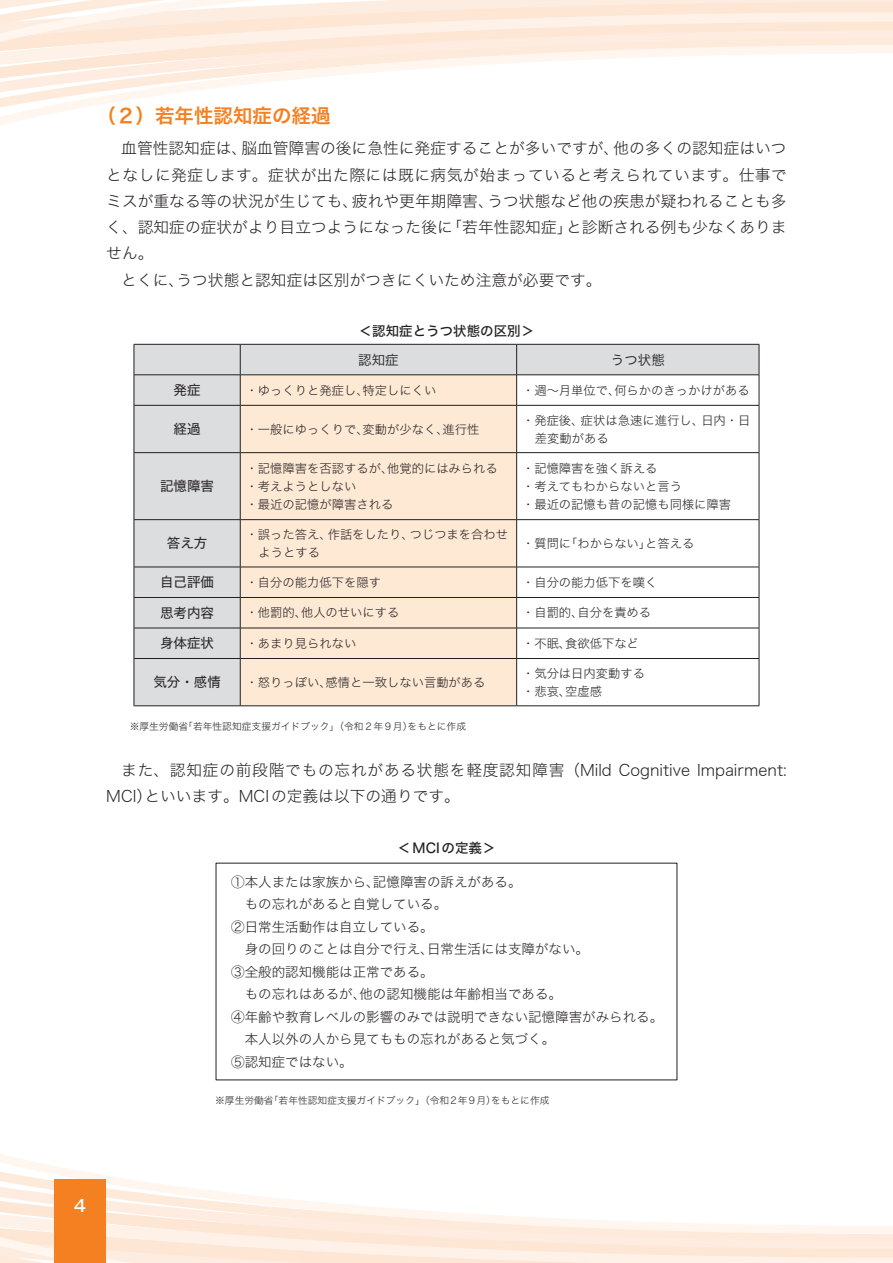
<style>
.page{position:relative;width:893px;height:1263px;background:#fff}
.page>*{position:absolute;margin:0;border:0;box-sizing:border-box;transform-origin:0 0}
.t1{font:19.5px "Hira Kaku Std W6";color:#f58021}
.t2{font:500 16.5px "Gothic MB101 Pr 6";color:#fff}
.t3{font:15.75px/26.2px "Hira Kaku Std W2";color:#231f20}
.t4{font:15.75px "Hira Kaku Std W2";letter-spacing:.03em;color:#231f20}
.t5{font:13.5px/22.5px "Hira Kaku Std W2";color:#231f20}
.t6{font:13.5px "Hira Kaku Std W4";color:#231f20}
.t7{font:13.5px "Hira Kaku Std W5";color:#231f20}
.t8{font:13.5px "Hira Kaku Std W3";color:#231f20}
.t9{font:12.3px/18px "Hira Kaku Std W2";color:#231f20}
.t10{font:9.75px "Hira Kaku Std W2";color:#231f20}
</style>
<div class="page">
<svg style="left:0;top:0;width:893px;height:109px"></svg>
<svg style="left:0;top:1170px;width:893px;height:93px"></svg>
<div style="left:54px;top:1179px;width:52px;height:84px;background:#f58021"></div>
<svg style="left:135px;top:345px;width:624px;height:360px"></svg>
<div style="left:241px;top:376px;width:275px;height:329px;background:#fee9d5"></div>
<hr style="left:134px;top:375px;width:1px;height:30px;background:#231f20">
<hr style="left:240px;top:375px;width:1px;height:30px;background:#231f20">
<hr style="left:516px;top:375px;width:1px;height:30px;background:#231f20">
<hr style="left:759px;top:375px;width:1px;height:30px;background:#231f20">
<hr style="left:134px;top:405px;width:106px;height:1px;background:#231f20">
<hr style="left:134px;top:405px;width:1px;height:47px;background:#231f20">
<hr style="left:240px;top:405px;width:277px;height:1px;background:#231f20">
<hr style="left:240px;top:405px;width:1px;height:47px;background:#231f20">
<hr style="left:517px;top:405px;width:242px;height:1px;background:#231f20">
<hr style="left:516px;top:405px;width:1px;height:47px;background:#231f20">
<hr style="left:759px;top:405px;width:1px;height:47px;background:#231f20">
<hr style="left:134px;top:452px;width:106px;height:1px;background:#231f20">
<hr style="left:134px;top:453px;width:1px;height:66px;background:#231f20">
<hr style="left:240px;top:452px;width:277px;height:1px;background:#231f20">
<hr style="left:240px;top:453px;width:1px;height:66px;background:#231f20">
<hr style="left:517px;top:452px;width:242px;height:1px;background:#231f20">
<hr style="left:516px;top:453px;width:1px;height:66px;background:#231f20">
<hr style="left:759px;top:453px;width:1px;height:66px;background:#231f20">
<hr style="left:134px;top:519px;width:106px;height:1px;background:#231f20">
<hr style="left:134px;top:520px;width:1px;height:47px;background:#231f20">
<hr style="left:240px;top:519px;width:277px;height:1px;background:#231f20">
<hr style="left:240px;top:520px;width:1px;height:47px;background:#231f20">
<hr style="left:517px;top:519px;width:242px;height:1px;background:#231f20">
<hr style="left:516px;top:520px;width:1px;height:47px;background:#231f20">
<hr style="left:759px;top:520px;width:1px;height:47px;background:#231f20">
<hr style="left:134px;top:567px;width:106px;height:1px;background:#231f20">
<hr style="left:134px;top:567px;width:1px;height:30px;background:#231f20">
<hr style="left:240px;top:567px;width:277px;height:1px;background:#231f20">
<hr style="left:240px;top:567px;width:1px;height:30px;background:#231f20">
<hr style="left:517px;top:567px;width:242px;height:1px;background:#231f20">
<hr style="left:516px;top:567px;width:1px;height:30px;background:#231f20">
<hr style="left:759px;top:567px;width:1px;height:30px;background:#231f20">
<hr style="left:134px;top:597px;width:106px;height:1px;background:#231f20">
<hr style="left:134px;top:598px;width:1px;height:30px;background:#231f20">
<hr style="left:240px;top:597px;width:277px;height:1px;background:#231f20">
<hr style="left:240px;top:598px;width:1px;height:30px;background:#231f20">
<hr style="left:517px;top:597px;width:242px;height:1px;background:#231f20">
<hr style="left:516px;top:598px;width:1px;height:30px;background:#231f20">
<hr style="left:759px;top:598px;width:1px;height:30px;background:#231f20">
<hr style="left:134px;top:628px;width:106px;height:1px;background:#231f20">
<hr style="left:134px;top:628px;width:1px;height:30px;background:#231f20">
<hr style="left:240px;top:628px;width:277px;height:1px;background:#231f20">
<hr style="left:240px;top:628px;width:1px;height:30px;background:#231f20">
<hr style="left:517px;top:628px;width:242px;height:1px;background:#231f20">
<hr style="left:516px;top:628px;width:1px;height:30px;background:#231f20">
<hr style="left:759px;top:628px;width:1px;height:30px;background:#231f20">
<hr style="left:134px;top:658px;width:106px;height:1px;background:#231f20">
<hr style="left:134px;top:659px;width:1px;height:47px;background:#231f20">
<hr style="left:240px;top:658px;width:277px;height:1px;background:#231f20">
<hr style="left:240px;top:659px;width:1px;height:47px;background:#231f20">
<hr style="left:517px;top:658px;width:242px;height:1px;background:#231f20">
<hr style="left:516px;top:659px;width:1px;height:47px;background:#231f20">
<hr style="left:759px;top:659px;width:1px;height:47px;background:#231f20">
<hr style="left:134px;top:705px;width:106px;height:1px;background:#231f20">
<hr style="left:240px;top:705px;width:277px;height:1px;background:#231f20">
<hr style="left:517px;top:705px;width:242px;height:1px;background:#231f20">
<hr style="left:134px;top:344px;width:106px;height:1px;background:#231f20">
<hr style="left:134px;top:344px;width:1px;height:31px;background:#231f20">
<hr style="left:240px;top:344px;width:277px;height:1px;background:#231f20">
<hr style="left:240px;top:344px;width:1px;height:31px;background:#231f20">
<hr style="left:517px;top:344px;width:242px;height:1px;background:#231f20">
<hr style="left:516px;top:344px;width:1px;height:31px;background:#231f20">
<hr style="left:759px;top:344px;width:1px;height:31px;background:#231f20">
<hr style="left:134px;top:375px;width:106px;height:1px;background:#231f20">
<hr style="left:240px;top:375px;width:277px;height:1px;background:#231f20">
<hr style="left:517px;top:375px;width:242px;height:1px;background:#231f20">
<h1 class="t1" style="left:97px;top:101px;width:235px">（２）若年性認知症の経過</h1>
<p class="t3" style="left:121px;top:135px;width:667px">血管性認知症は、脳血管障害の後に急性に発症することが多いですが、他の多くの認知症はいつ</p>
<p class="t4" style="left:106px;top:163px;width:682px">となしに発症します。症状が出た際には既に病気が始まっていると考えられています。仕事で</p>
<p class="t3" style="left:106px;top:187px;width:682px">ミスが重なる等の状況が生じても、疲れや更年期障害、うつ状態など他の疾患が疑われることも多</p>
<p class="t3" style="left:106px;top:214px;width:682px">く、認知症の症状がより目立つようになった後に「若年性認知症」と診断される例も少なくありま</p>
<p class="t3" style="left:106px;top:240px;width:49px">せん。</p>
<p class="t3" style="left:121px;top:266px;width:482px">とくに、うつ状態と認知症は区別がつきにくいため注意が必要です。</p>
<p class="t7" style="left:359px;top:321px;width:177px">＜認知症とうつ状態の区別＞</p>
<p class="t8" style="left:358px;top:349px;width:42px">認知症</p>
<p class="t8" style="left:611px;top:349px;width:55px">うつ状態</p>
<p class="t6" style="left:174px;top:380px;width:28px">発症</p>
<p class="t9" style="left:246px;top:381px;width:192px">・ゆっくりと発症し、特定しにくい</p>
<p class="t9" style="left:522px;top:381px;width:229px">・週～月単位で、何らかのきっかけがある</p>
<p class="t6" style="left:174px;top:419px;width:28px">経過</p>
<p class="t9" style="left:246px;top:420px;width:235px">・一般にゆっくりで、変動が少なく、進行性</p>
<p class="t9" style="left:535px;top:411px;width:217px;text-indent:-13px">・発症後、症状は急速に進行し、日内・日差変動がある</p>
<p class="t6" style="left:160px;top:476px;width:56px">記憶障害</p>
<p class="t9" style="left:246px;top:459px;width:254px">・記憶障害を否認するが、他覚的にはみられる・考えようとしない<br>・最近の記憶が障害される</p>
<p class="t9" style="left:522px;top:459px;width:211px">・記憶障害を強く訴える<br>・考えてもわからないと言う<br>・最近の記憶も昔の記憶も同様に障害</p>
<p class="t6" style="left:167px;top:533px;width:42px">答え方</p>
<p class="t9" style="left:259px;top:525px;width:251px;text-indent:-13px">・誤った答え、作話をしたり、つじつまを合わせようとする</p>
<p class="t9" style="left:522px;top:534px;width:174px">・質問に「わからない」と答える</p>
<p class="t6" style="left:160px;top:572px;width:56px">自己評価</p>
<p class="t9" style="left:246px;top:573px;width:137px">・自分の能力低下を隠す</p>
<p class="t9" style="left:522px;top:573px;width:137px">・自分の能力低下を嘆く</p>
<p class="t6" style="left:160px;top:602px;width:56px">思考内容</p>
<p class="t9" style="left:246px;top:603px;width:155px">・他罰的、他人のせいにする</p>
<p class="t9" style="left:522px;top:603px;width:131px">・自罰的、自分を責める</p>
<p class="t6" style="left:160px;top:633px;width:56px">身体症状</p>
<p class="t9" style="left:246px;top:634px;width:112px">・あまり見られない</p>
<p class="t9" style="left:522px;top:634px;width:118px">・不眠、食欲低下など</p>
<p class="t6" style="left:153px;top:672px;width:69px">気分・感情</p>
<p class="t9" style="left:246px;top:673px;width:241px">・怒りっぽい、感情と一致しない言動がある</p>
<p class="t9" style="left:522px;top:664px;width:124px">・気分は日内変動する・悲哀、空虚感</p>
<p class="t10" style="left:130px;top:718px;width:338px">※厚生労働省「若年性認知症支援ガイドブック」（令和２年９月）をもとに作成</p>
<p class="t3" style="left:106px;top:757px;width:682px;text-indent:15px">また、認知症の前段階でもの忘れがある状態を軽度認知障害（Mild Cognitive Impairment:<br>MCI）といいます。MCIの定義は以下の通りです。</p>
<p class="t7" style="left:397px;top:837px;width:100px">＜MCIの定義＞</p>
<p class="t5" style="left:231px;top:870px;width:433px">①本人または家族から、記憶障害の訴えがある。<br>　もの忘れがあると自覚している。<br>②日常生活動作は自立している。<br>　身の回りのことは自分で行え、日常生活には支障がない。<br>③全般的認知機能は正常である。<br>　もの忘れはあるが、他の認知機能は年齢相当である。<br>④年齢や教育レベルの影響のみでは説明できない記憶障害がみられる。　本人以外の人から見てももの忘れがあると気づく。<br>⑤認知症ではない。</p>
<p class="t10" style="left:215px;top:1093px;width:336px">※厚生労働省「若年性認知症支援ガイドブック」（令和2年9月）をもとに作成</p>
<h2 class="t2" style="left:74px;top:1192px;width:14px">4</h2>
</div>
